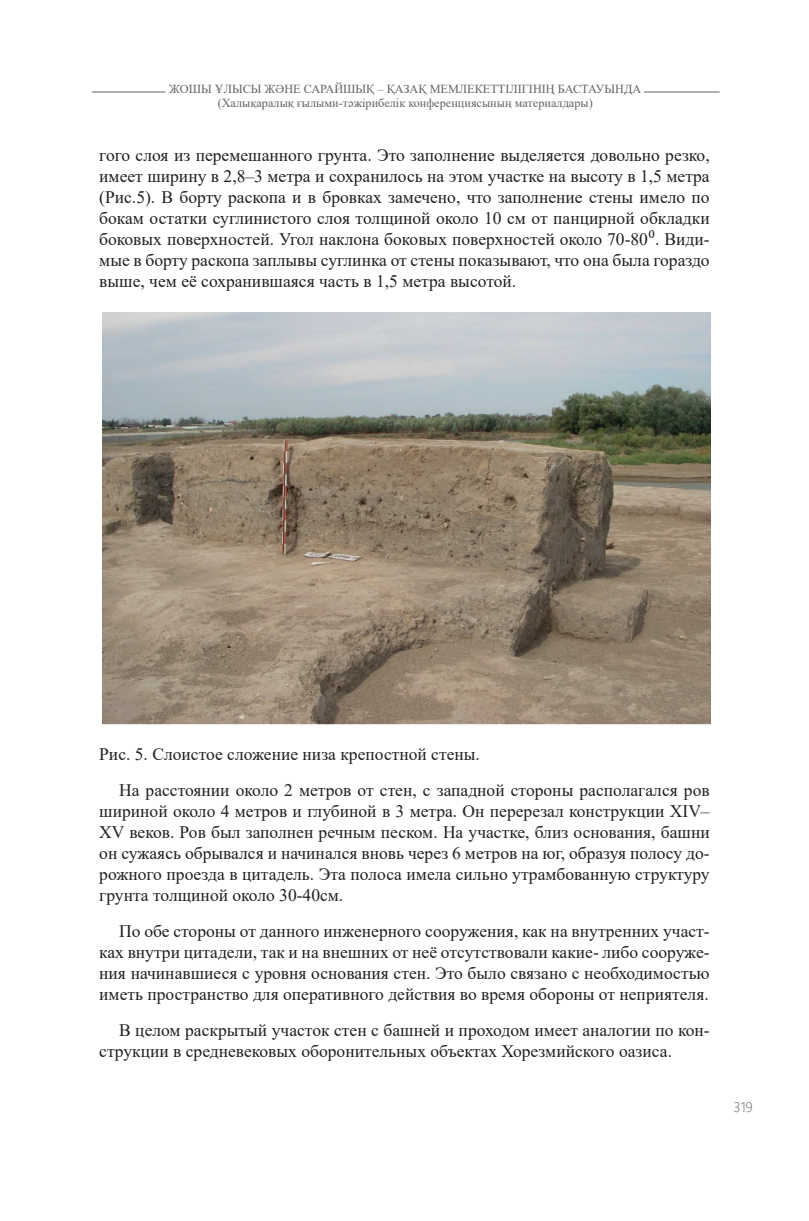
<style>
.page{position:relative;width:809px;height:1221px;background:#fff}
.page>*{position:absolute;margin:0;border:0;box-sizing:border-box;transform-origin:0 0}
.t1{font:17.5px/21px "Times New Roman";color:#231f20;text-align:justify}
.t2{font:300 14px "Segoe UI";color:#636366}
.t3{font:12.25px/14px "Times New Roman";color:#636366;text-align:center}
.s1{font-family:"Cambria Math"}
</style>
<div class="page">
<hr style="left:92px;top:92px;width:73px;height:1px;background:#636366">
<hr style="left:644px;top:92px;width:75px;height:1px;background:#636366">
<img style="left:103px;top:313px;width:608px;height:411px">
<p class="t3" style="left:169px;top:81px;width:473px">ЖОШЫ ҰЛЫСЫ ЖӘНЕ САРАЙШЫҚ – ҚАЗАҚ МЕМЛЕКЕТТІЛІГІНІҢ БАСТАУЫНДА (Халықаралық ғылыми-тәжірибелік конференциясының материалдары)</p>
<p class="t1" style="left:99px;top:144px;width:612px">гого слоя из перемешанного грунта. Это заполнение выделяется довольно резко, имеет ширину в 2,8–3 метра и сохранилось на этом участке на высоту в 1,5 метра (Рис.5). В борту раскопа и в бровках замечено, что заполнение стены имело по бокам остатки суглинистого слоя толщиной около 10 см от панцирной обкладки боковых поверхностей. Угол наклона боковых поверхностей около 70-80<span class="s1">⁰</span>. Види&shy;мые в борту раскопа заплывы суглинка от стены показывают, что она была гораздо выше, чем её сохранившаяся часть в 1,5 метра высотой.</p>
<p class="t1" style="left:119px;top:736px;width:592px;line-height:35.9px;text-indent:-20px">Рис. 5. Слоистое сложение низа крепостной стены.<br>На расстоянии около 2 метров от стен, с западной стороны располагался ров</p>
<p class="t1" style="left:99px;top:800px;width:612px">шириной около 4 метров и глубиной в 3 метра. Он перерезал конструкции XIV– XV веков. Ров был заполнен речным песком. На участке, близ основания, башни он сужаясь обрывался и начинался вновь через 6 метров на юг, образуя полосу до&shy;рожного проезда в цитадель. Эта полоса имела сильно утрамбованную структуру грунта толщиной около 30-40см.</p>
<p class="t1" style="left:99px;top:920px;width:612px;text-indent:20px">По обе стороны от данного инженерного сооружения, как на внутренних участ&shy;ках внутри цитадели, так и на внешних от неё отсутствовали какие- либо сооруже&shy;ния начинавшиеся с уровня основания стен. Это было связано с необходимостью иметь пространство для оперативного действия во время обороны от неприятеля.</p>
<p class="t1" style="left:99px;top:1019px;width:612px;text-indent:20px">В целом раскрытый участок стен с башней и проходом имеет аналогии по кон&shy;струкции в средневековых оборонительных объектах Хорезмийского оазиса.</p>
<p class="t2" style="left:733px;top:1093px;width:21px">319</p>
</div>
